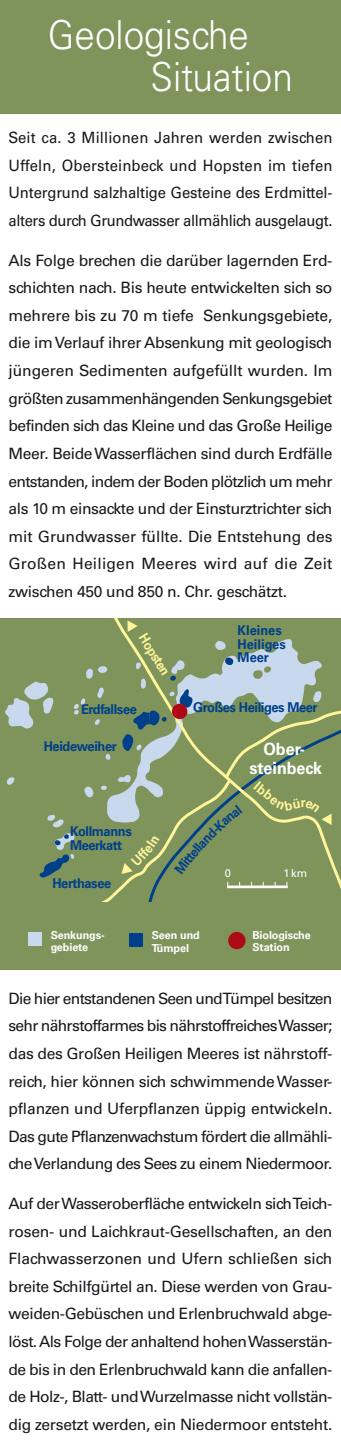
<style>
.page{position:relative;width:341px;height:1446px;background:#fff}
.page>*{position:absolute;margin:0;border:0;box-sizing:border-box;transform-origin:0 0}
.t1{font:300 40px/42px "Univers LT Std";color:#fff;scale:.92 1}
.t2{font:700 16.8px/19px "Univers LT Std";color:#fff;text-align:center;scale:.95 1}
.t3{font:15.6px/27.6px "Univers LT Std";letter-spacing:-.025em;color:#1a171c;text-align:justify}
.t4{font:15.6px/27.6px "Univers LT Std";letter-spacing:-.025em;color:#1a171c;text-align:justify;scale:.95 1}
.t5{font:700 13.6px/13.6px "Univers LT Std";letter-spacing:-.03em;color:#003f8a;scale:.95 1}
.t6{font:700 13.6px/13.6px "Univers LT Std";color:#003f8a;scale:.95 1}
.t7{font:700 13.6px "Univers LT Std";color:#fff59a;scale:.9 1}
.t8{font:700 11px/12.2px "Univers LT Std";letter-spacing:-.01em;color:#fff}
.t9{font:11px "Univers LT Std";color:#fff}
</style>
<div class="page">
<div style="left:0;top:0;width:340px;height:113px;background:#7e945b"></div>
<div style="left:0;top:618px;width:340px;height:351px;background:#7e945b"></div>
<svg style="left:5px;top:681px;width:48px;height:48px"></svg>
<svg style="left:74px;top:698px;width:11px;height:16px"></svg>
<svg style="left:86px;top:668px;width:5px;height:11px"></svg>
<svg style="left:7px;top:777px;width:8px;height:8px"></svg>
<svg style="left:39px;top:786px;width:52px;height:92px"></svg>
<svg style="left:91px;top:618px;width:249px;height:283px"></svg>
<svg style="left:127px;top:620px;width:10px;height:12px"></svg>
<hr style="left:227px;top:885px;width:60px;height:3px;background:#fff">
<div style="left:128px;top:933px;width:14px;height:14px;background:#003f8a"></div>
<div style="left:228px;top:932px;width:17px;height:17px;background:#ae0917;border-radius:50%"></div>
<div style="left:28px;top:932px;width:14px;height:14px;background:#c8d9ee"></div>
<svg style="left:118px;top:657px;width:222px;height:218px"></svg>
<h1 class="t1" style="left:150px;top:16px;width:156px;text-indent:-102px">Geologische<br>Situation</h1>
<p class="t4" style="left:9px;top:125px;width:342px">Seit ca. 3 Millionen Jahren werden zwischen Uffeln, Obersteinbeck und Hopsten im tiefen Untergrund salzhaltige Gesteine des Erdmittel&shy;alters durch Grundwasser allmählich ausgelaugt.</p>
<p class="t3" style="left:9px;top:247px;width:325px">Als Folge brechen die darüber lagernden Erd&shy;schichten nach. Bis heute entwickelten sich so mehrere bis zu 70 m tiefe Senkungsgebiete, die im Verlauf ihrer Absenkung mit geologisch jüngeren Sedimenten aufgefüllt wurden. Im größten zusammenhängenden Senkungsgebiet befinden sich das Kleine und das Große Heilige Meer. Beide Wasserflächen sind durch Erdfälle entstanden, indem der Boden plötzlich um mehr als 10 m einsackte und der Einsturztrichter sich mit Grundwasser füllte. Die Entstehung des Großen Heiligen Meeres wird auf die Zeit zwischen 450 und 850 n. Chr. geschätzt.</p>
<p class="t7" style="left:147px;top:632px;width:53px;rotate:58deg">Hopsten</p>
<p class="t6" style="left:237px;top:624px;width:52px">Kleines<br>Heiliges<br>Meer</p>
<p class="t5" style="left:193px;top:701px;width:132px">Großes Heiliges Meer</p>
<p class="t5" style="left:81px;top:703px;width:60px">Erdfallsee</p>
<p class="t5" style="left:44px;top:740px;width:78px">Heideweiher</p>
<p class="t2" style="left:249px;top:741px;width:78px">Ober&shy;steinbeck</p>
<p class="t5" style="left:70px;top:825px;width:66px">Kollmanns<br>Meerkatt</p>
<p class="t5" style="left:52px;top:877px;width:63px">Herthasee</p>
<p class="t8" style="left:51px;top:929px;width:55px">Senkungs&shy;gebiete</p>
<p class="t9" style="left:224px;top:868px;width:8px">0</p>
<p class="t9" style="left:283px;top:869px;width:25px">1km</p>
<p class="t8" style="left:151px;top:930px;width:50px">Seen und<br>Tümpel</p>
<p class="t8" style="left:252px;top:930px;width:60px">Biologische<br>Station</p>
<p class="t3" style="left:9px;top:985px;width:325px">Die hier entstandenen Seen und Tümpel besitzen sehr nährstoffarmes bis nährstoffreiches Wasser; das des Großen Heiligen Meeres ist nährstoff&shy;reich, hier können sich schwimmende Wasser&shy;pflanzen und Uferpflanzen üppig entwickeln.<br>Das gute Pflanzenwachstum fördert die allmähli&shy;che Verlandung des Sees zu einem Niedermoor.</p>
<p class="t3" style="left:9px;top:1190px;width:325px">Auf der Wasseroberfläche entwickeln sich Teich&shy;rosen- und Laichkraut-Gesellschaften, an den Flachwasserzonen und Ufern schließen sich breite Schilfgürtel an. Diese werden von Grau&shy;weiden-Gebüschen und Erlenbruchwald abge&shy;löst. Als Folge der anhaltend hohen Wasserstän&shy;de bis in den Erlenbruchwald kann die anfallen&shy;de Holz-, Blatt- und Wurzelmasse nicht vollstän&shy;dig zersetzt werden, ein Niedermoor entsteht.</p>
</div>
